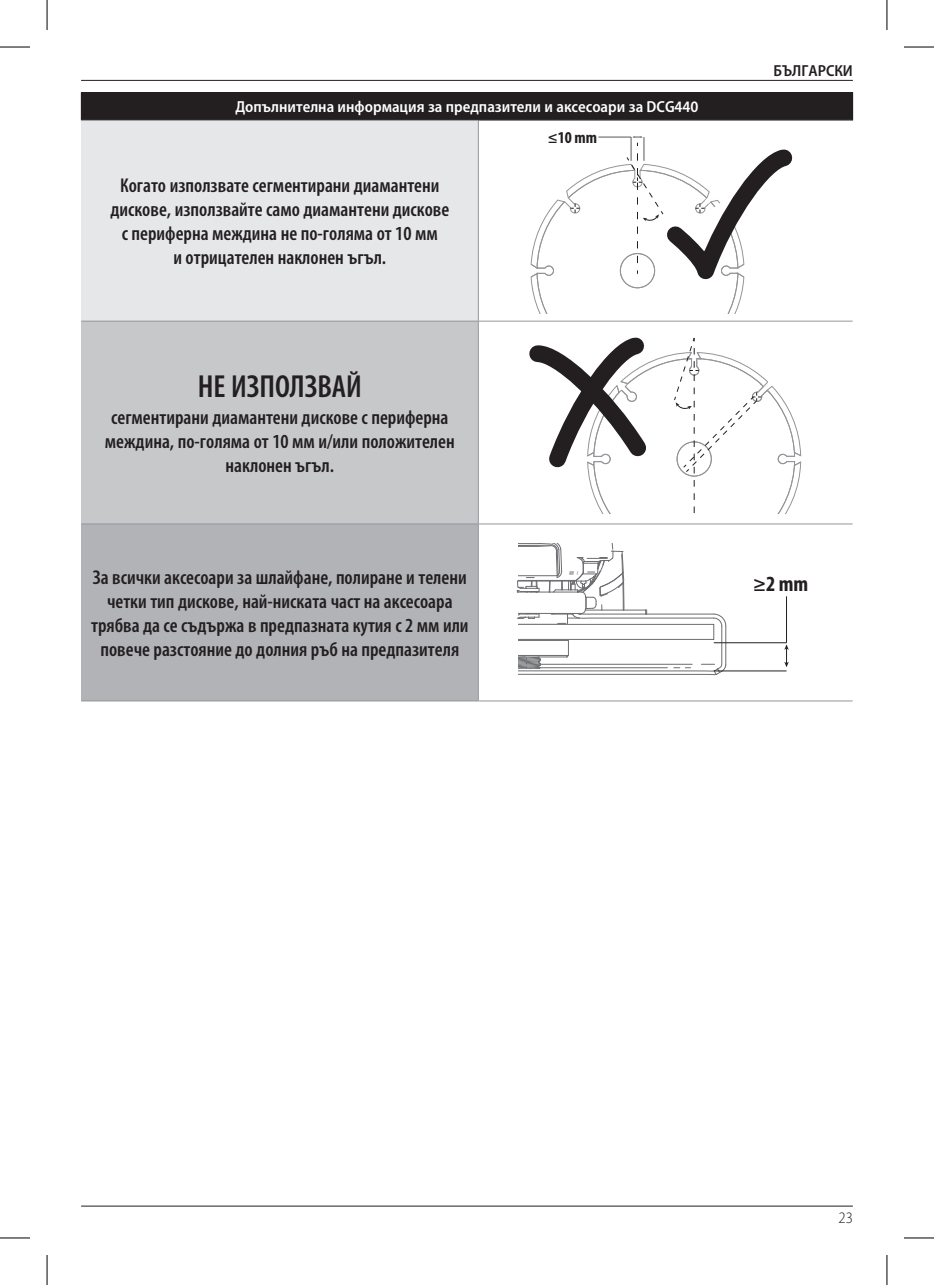
<style>
.page{position:relative;width:934px;height:1285px;background:#fff}
.page>*{position:absolute;margin:0;border:0;box-sizing:border-box;transform-origin:0 0}
.t1{font:600 condensed 32px "Myriad Pro";color:#231f20}
.t2{font:700 condensed 21.8px "Myriad Pro";color:#231f20}
.t3{font:600 condensed 20px/24px "Myriad Pro";color:#231f20;text-align:center}
.t4{font:700 condensed 16.6px "Myriad Pro";color:#231f20}
.t5{font:600 semi-condensed 16px "Myriad Pro";color:#fff}
.t6{font:600 semi-condensed 16px "Myriad Pro";color:#231f20}
.t7{font:300 semi-condensed 16px "Myriad Pro";color:#231f20}
</style>
<div class="page">
<hr style="left:81px;top:1205px;width:771px;height:1px;background:#231f20">
<hr style="left:81px;top:80px;width:771px;height:1px;background:#231f20">
<div style="left:81px;top:92px;width:771px;height:28px;background:#231f20"></div>
<div style="left:81px;top:120px;width:397px;height:201px;background:#e6e7e9"></div>
<div style="left:81px;top:321px;width:397px;height:203px;background:#c7c8ca"></div>
<div style="left:81px;top:524px;width:397px;height:177px;background:#b2b3b7"></div>
<hr style="left:81px;top:120px;width:397px;height:1px;background:#939598">
<hr style="left:478px;top:120px;width:374px;height:1px;background:#939598">
<hr style="left:478px;top:121px;width:1px;height:200px;background:#939598">
<hr style="left:81px;top:321px;width:397px;height:1px;background:#939598">
<hr style="left:478px;top:321px;width:374px;height:1px;background:#939598">
<hr style="left:478px;top:321px;width:1px;height:203px;background:#939598">
<hr style="left:81px;top:523px;width:397px;height:1px;background:#939598">
<hr style="left:478px;top:523px;width:374px;height:1px;background:#939598">
<hr style="left:478px;top:524px;width:1px;height:176px;background:#939598">
<hr style="left:81px;top:700px;width:397px;height:1px;background:#939598">
<hr style="left:478px;top:700px;width:374px;height:1px;background:#939598">
<svg style="left:530px;top:136px;width:263px;height:177px"></svg>
<svg style="left:529px;top:337px;width:272px;height:176px"></svg>
<hr style="left:725px;top:626px;width:1px;height:38px;background:#6c6d70">
<svg style="left:516px;top:544px;width:209px;height:131px"></svg>
<hr style="left:785px;top:596px;width:1px;height:47px;background:#231f20">
<svg style="left:784px;top:644px;width:4px;height:23px"></svg>
<hr style="left:713px;top:670px;width:73px;height:1px;background:#231f20">
<hr style="left:713px;top:642px;width:73px;height:1px;background:#231f20">
<hr style="left:0;top:47px;width:30px;height:1px;background:#000">
<hr style="left:903px;top:47px;width:30px;height:1px;background:#000">
<hr style="left:0;top:1237px;width:30px;height:1px;background:#000">
<hr style="left:903px;top:1237px;width:30px;height:1px;background:#000">
<hr style="left:47px;top:0;width:1px;height:30px;background:#000">
<hr style="left:47px;top:1255px;width:1px;height:30px;background:#000">
<hr style="left:886px;top:0;width:1px;height:30px;background:#000">
<hr style="left:886px;top:1255px;width:1px;height:30px;background:#000">
<p class="t5" style="left:235px;top:98px;width:464px">Допълнителна информация за предпазители и аксесоари за DCG440</p>
<p class="t3" style="left:110px;top:173px;width:340px">Когато използвате сегментирани диамантени дискове, използвайте само диамантени дискове с периферна междина не по-голяма от 10 мм<br>и отрицателен наклонен ъгъл.</p>
<h1 class="t1" style="left:198px;top:367px;width:166px">НЕ ИЗПОЛЗВАЙ</h1>
<p class="t3" style="left:105px;top:405px;width:351px">сегментирани диамантени дискове с периферна междина, по-голяма от 10 мм и/или положителен наклонен ъгъл.</p>
<p class="t4" style="left:547px;top:127px;width:51px">≤10 mm</p>
<p class="t6" style="left:773px;top:62px;width:81px">БЪЛГАРСКИ</p>
<p class="t3" style="left:91px;top:565px;width:379px">За всички аксесоари за шлайфане, полиране и телени четки тип дискове, най-ниската част на аксесоара трябва да се съдържа в предпазната кутия с 2 мм или повече разстояние до долния ръб на предпазителя</p>
<p class="t2" style="left:752px;top:570px;width:57px">≥2 mm</p>
<p class="t7" style="left:838px;top:1208px;width:16px">23</p>
</div>
